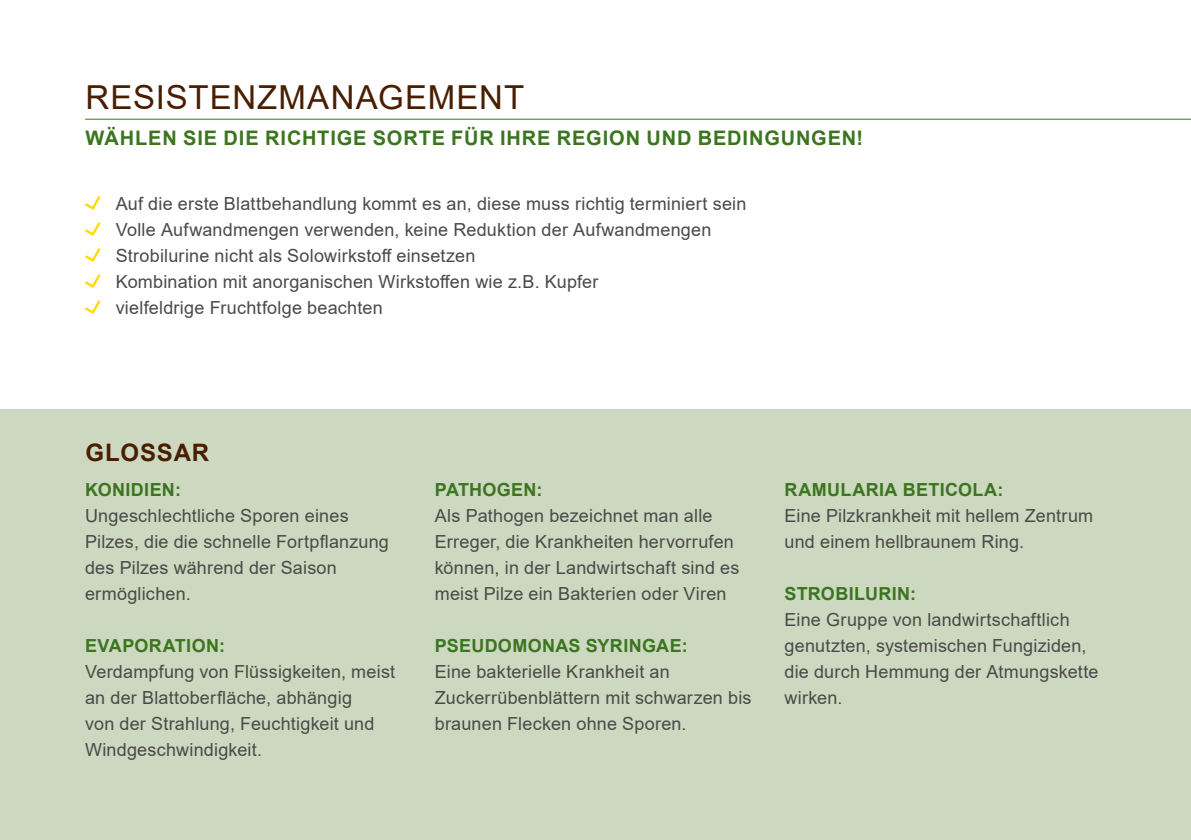
<style>
.page{position:relative;width:1191px;height:840px;background:#fff}
.page>*{position:absolute;margin:0;border:0;box-sizing:border-box;transform-origin:0 0}
.Rubrik{font:33px "Arial";letter-spacing:.03em;color:#491e00}
.t1{font:700 24px "Arial";letter-spacing:.035em;color:#491e00}
.Sorte-Subhead{font:700 20px "Arial";letter-spacing:.045em;color:#3c751f}
.Copy{font:18px/26px "Arial";letter-spacing:.01em;color:#4a4a49}
.Zwischenüberschrift{font:700 18px "Arial";letter-spacing:.02em;color:#3c751f}
</style>
<div class="page">
<div style="left:0;top:409px;width:1191px;height:430px;background:#ccd8bf"></div>
<hr style="left:85px;top:119px;width:1106px;height:1px;background:#3c751f">
<svg style="left:85px;top:196px;width:15px;height:13px"></svg>
<svg style="left:85px;top:222px;width:15px;height:13px"></svg>
<svg style="left:85px;top:248px;width:15px;height:13px"></svg>
<svg style="left:85px;top:274px;width:15px;height:13px"></svg>
<svg style="left:85px;top:300px;width:15px;height:13px"></svg>
<p class="Rubrik" style="left:86px;top:75px;width:440px">RESISTENZMANAGEMENT</p>
<p class="Sorte-Subhead" style="left:85px;top:124px;width:779px">WÄHLEN SIE DIE RICHTIGE SORTE FÜR IHRE REGION UND BEDINGUNGEN!</p>
<p class="Copy" style="left:116px;top:190px;width:632px">Auf die erste Blattbehandlung kommt es an, diese muss richtig terminiert sein</p>
<p class="Copy" style="left:116px;top:216px;width:597px">Volle Aufwandmengen verwenden, keine Reduktion der Aufwandmengen</p>
<p class="Copy" style="left:116px;top:242px;width:361px">Strobilurine nicht als Solowirkstoff einsetzen</p>
<p class="Copy" style="left:116px;top:268px;width:484px">Kombination mit anorganischen Wirkstoffen wie z.B. Kupfer</p>
<p class="Copy" style="left:116px;top:294px;width:268px">vielfeldrige Fruchtfolge beachten</p>
<p class="t1" style="left:85px;top:435px;width:125px">GLOSSAR</p>
<p class="Zwischenüberschrift" style="left:85px;top:476px;width:97px">KONIDIEN:</p>
<p class="Copy" style="left:85px;top:502px;width:305px">Ungeschlechtliche Sporen eines<br>Pilzes, die die schnelle Fortpflanzung des Pilzes während der Saison ermöglichen.</p>
<p class="Zwischenüberschrift" style="left:85px;top:632px;width:141px">EVAPORATION:</p>
<p class="Copy" style="left:85px;top:658px;width:311px">Verdampfung von Flüssigkeiten, meist an der Blattoberfläche, abhängig<br>von der Strahlung, Feuchtigkeit und Windgeschwindigkeit.</p>
<p class="Zwischenüberschrift" style="left:435px;top:476px;width:109px">PATHOGEN:</p>
<p class="Copy" style="left:435px;top:502px;width:306px">Als Pathogen bezeichnet man alle Erreger, die Krankheiten hervorrufen können, in der Landwirtschaft sind es meist Pilze ein Bakterien oder Viren</p>
<p class="Zwischenüberschrift" style="left:435px;top:632px;width:254px">PSEUDOMONAS SYRINGAE:</p>
<p class="Copy" style="left:435px;top:658px;width:318px">Eine bakterielle Krankheit an<br>Zuckerrübenblättern mit schwarzen bis braunen Flecken ohne Sporen.</p>
<p class="Zwischenüberschrift" style="left:784px;top:476px;width:220px">RAMULARIA BETICOLA:</p>
<p class="Copy" style="left:784px;top:502px;width:310px">Eine Pilzkrankheit mit hellem Zentrum und einem hellbraunem Ring.</p>
<p class="Zwischenüberschrift" style="left:784px;top:580px;width:133px">STROBILURIN:</p>
<p class="Copy" style="left:784px;top:606px;width:315px">Eine Gruppe von landwirtschaftlich genutzten, systemischen Fungiziden, die durch Hemmung der Atmungskette wirken.</p>
</div>
